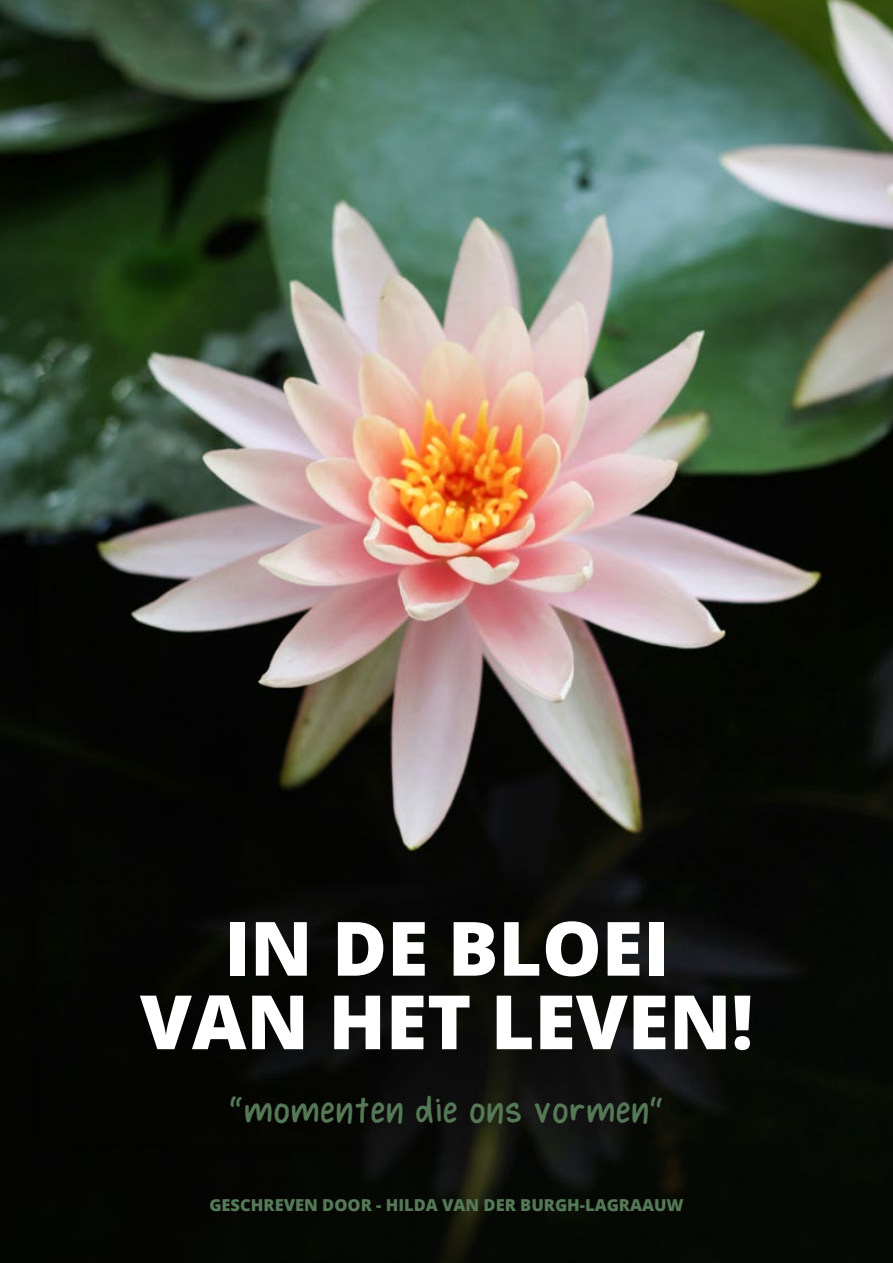
<style>
.page{position:relative;width:893px;height:1263px;background:#fff}
.page>*{position:absolute;margin:0;border:0;box-sizing:border-box;transform-origin:0 0}
.t1{font:800 75px/73.5px "Open Sans";color:#fff;text-align:center}
.t2{font:42px "Hynings Handwriting V2";color:#557956}
.t3{font:800 16.5px "Open Sans";color:#557956}
</style>
<div class="page">
<img style="left:0;top:0;width:893px;height:1263px">
<h1 class="t1" style="left:140px;top:908px;width:615px">IN DE BLOEI<br>VAN HET LEVEN!</h1>
<h2 class="t2" style="left:229px;top:1088px;width:436px">“momenten die ons vormen”</h2>
<p class="t3" style="left:209px;top:1193px;width:476px">GESCHREVEN DOOR - HILDA VAN DER BURGH-LAGRAAUW</p>
</div>
